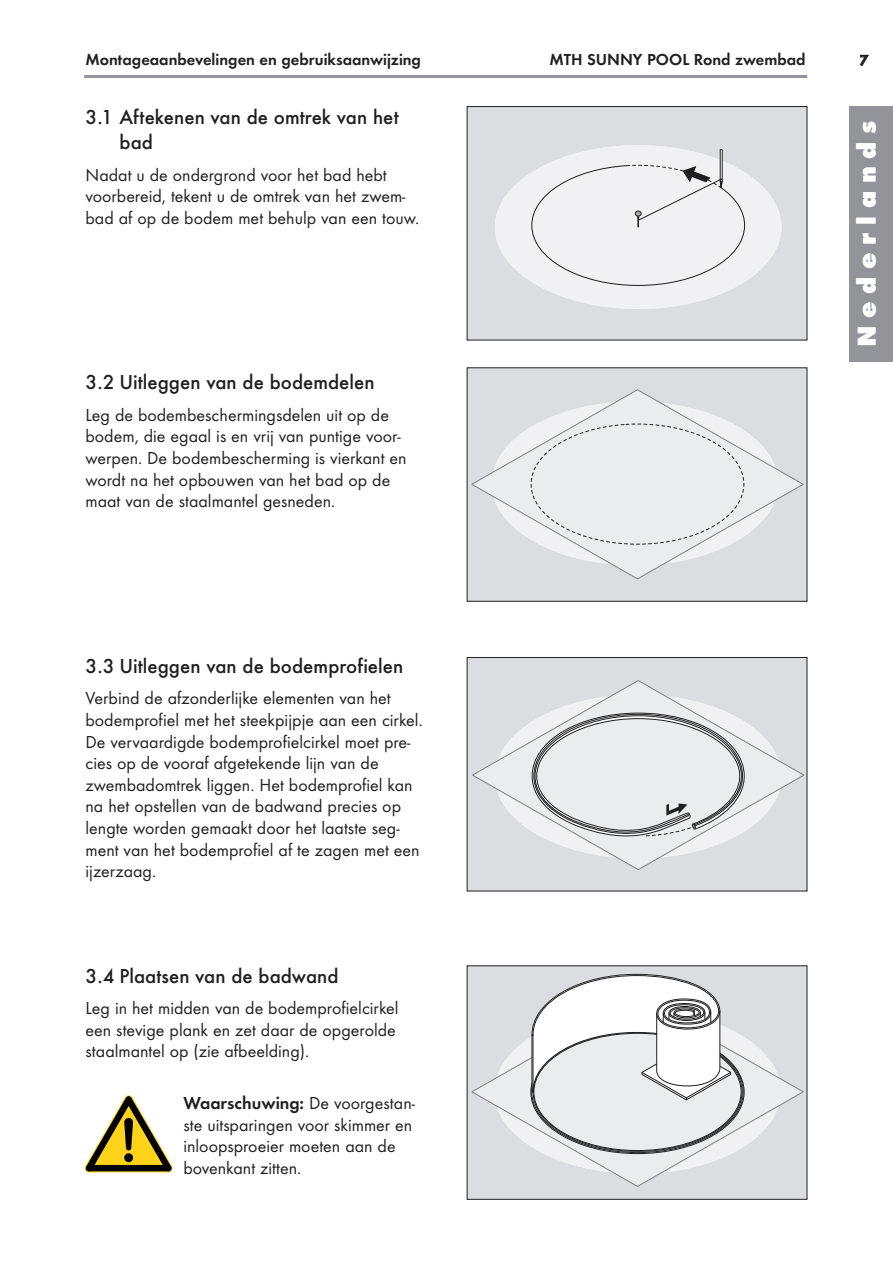
<style>
.page{position:relative;width:893px;height:1262px;background:#fff}
.page>*{position:absolute;margin:0;border:0;box-sizing:border-box;transform-origin:0 0}
.t1{font:800 27px "Function";letter-spacing:.285em;color:#fff}
.t2{font:500 21px/25.2px "Function";color:#201f20}
.t3{font:18px/21.6px "Function";color:#201f20}
.t4{font:700 16.5px "Function";color:#201f20}
.t5{font:700 15px "Function";color:#201f20}
.s1{font-weight:700}
</style>
<div class="page">
<div style="left:849px;top:106px;width:43px;height:255px;background:#92949a"></div>
<hr style="left:84px;top:75px;width:723px;height:3px;background:#92949a">
<div style="left:467px;top:107px;width:339px;height:233px;background:#dcdde1"></div>
<div style="left:495px;top:145px;width:286px;height:164px;background:#f1f1f3;border-radius:50%"></div>
<svg style="left:531px;top:149px;width:214px;height:137px"></svg>
<div style="left:467px;top:966px;width:339px;height:233px;background:#dcdde1"></div>
<svg style="left:471px;top:1037px;width:333px;height:149px"></svg>
<svg style="left:530px;top:973px;width:214px;height:181px"></svg>
<div style="left:467px;top:368px;width:339px;height:233px;background:#dcdde1"></div>
<svg style="left:471px;top:389px;width:332px;height:190px"></svg>
<div style="left:530px;top:424px;width:214px;height:120px;background:#ebecee"></div>
<div style="left:467px;top:657px;width:339px;height:233px;background:#dcdde1"></div>
<svg style="left:472px;top:680px;width:332px;height:190px"></svg>
<svg style="left:531px;top:712px;width:214px;height:124px"></svg>
<svg style="left:84px;top:1095px;width:89px;height:78px"></svg>
<p class="t4" style="left:85px;top:52px;width:337px">Montageaanbevelingen en gebruiksaanwijzing</p>
<p class="t4" style="left:549px;top:52px;width:258px">MTH SUNNY POOL Rond zwembad</p>
<p class="t2" style="left:119px;top:106px;width:281px;text-indent:-34px">3.1 Aftekenen van de omtrek van het bad</p>
<p class="t3" style="left:85px;top:165px;width:335px">Nadat u de ondergrond voor het bad hebt voorbereid, tekent u de omtrek van het zwem&shy;bad af op de bodem met behulp van een touw.</p>
<p class="t2" style="left:85px;top:372px;width:290px">3.2 Uitleggen van de bodemdelen</p>
<p class="t3" style="left:85px;top:406px;width:322px">Leg de bodembeschermingsdelen uit op de bodem, die egaal is en vrij van puntige voor&shy;werpen. De bodembescherming is vierkant en wordt na het opbouwen van het bad op de maat van de staalmantel gesneden.</p>
<p class="t5" style="left:859px;top:54px;width:10px">7</p>
<h1 class="t1" style="left:856px;top:347px;width:228px;rotate:-90deg">Nederlands</h1>
<p class="t2" style="left:85px;top:655px;width:319px">3.3 Uitleggen van de bodemprofielen</p>
<p class="t3" style="left:85px;top:689px;width:339px">Verbind de afzonderlijke elementen van het bodemprofiel met het steekpijpje aan een cirkel.<br>De vervaardigde bodemprofielcirkel moet pre&shy;cies op de vooraf afgetekende lijn van de zwembadomtrek liggen. Het bodemprofiel kan na het opstellen van de badwand precies op lengte worden gemaakt door het laatste seg&shy;ment van het bodemprofiel af te zagen met een ijzerzaag.</p>
<p class="t2" style="left:85px;top:965px;width:254px">3.4 Plaatsen van de badwand</p>
<p class="t3" style="left:85px;top:999px;width:315px">Leg in het midden van de bodemprofielcirkel een stevige plank en zet daar de opgerolde staalmantel op (zie afbeelding).</p>
<p class="t3" style="left:183px;top:1093px;width:233px"><span class="s1">Waarschuwing:</span> De voorgestan&shy;ste uitsparingen voor skimmer en inloopsproeier moeten aan de bovenkant zitten.</p>
</div>
